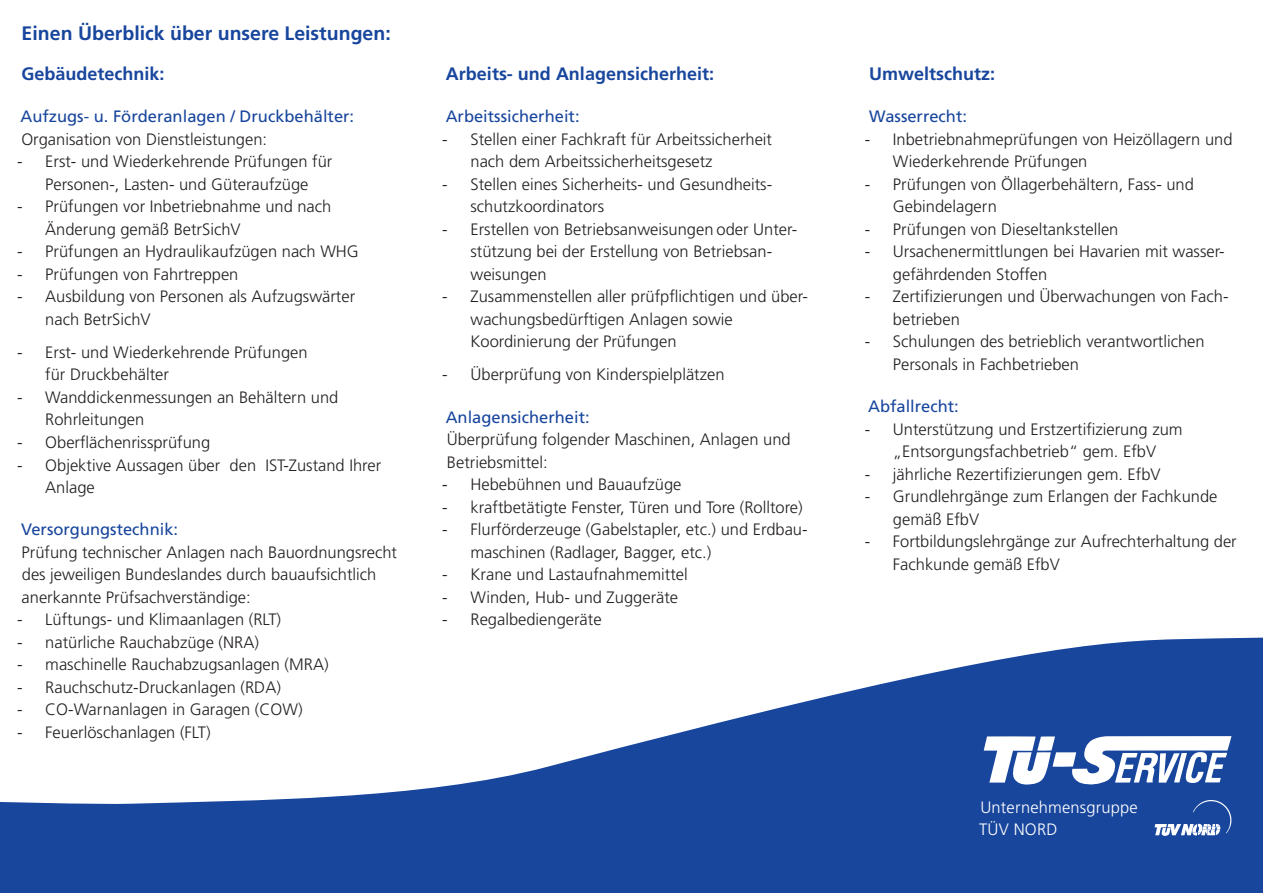
<style>
.page{position:relative;width:1263px;height:893px;background:#fff}
.page>*{position:absolute;margin:0;border:0;box-sizing:border-box;transform-origin:0 0}
.t1{font:700 19.5px "Frutiger";color:#18469d}
.t2{font:700 18px "Frutiger";color:#18469d}
.t3{font:300 16.5px/22.5px "Frutiger";color:#231f20}
.t4{font:16.5px "Frutiger";color:#18469d}
.t5{font:300 16.5px "Frutiger";letter-spacing:.01em;color:#fff}
.s1{font-weight:400}
</style>
<div class="page">
<svg style="left:0;top:637px;width:1263px;height:256px;fill:#18469d"></svg>
<svg style="left:984px;top:736px;width:247px;height:49px"></svg>
<svg style="left:1154px;top:800px;width:77px;height:36px;background:#486db1"></svg>
<p class="t1" style="left:22px;top:21px;width:371px">Einen Überblick über unsere Leistungen:</p>
<p class="t2" style="left:21px;top:63px;width:145px">Gebäudetechnik:</p>
<p class="t4" style="left:20px;top:107px;width:335px">Aufzugs- u. Förderanlagen / Druckbehälter:</p>
<p class="t3" style="left:21px;top:128px;width:247px">Organisation von Dienstleistungen:</p>
<p class="t3" style="left:17px;top:150px;width:317px;text-align:center">- Erst- und Wiederkehrende Prüfungen für<br>Personen-, Lasten- und Güteraufzüge</p>
<p class="t3" style="left:45px;top:195px;width:288px;text-indent:-28px">- Prüfungen vor Inbetriebnahme und nach<br>Änderung gemäß BetrSichV</p>
<p class="t3" style="left:17px;top:240px;width:343px">- Prüfungen an Hydraulikaufzügen nach WHG</p>
<p class="t3" style="left:17px;top:263px;width:223px">- Prüfungen von Fahrtreppen</p>
<p class="t3" style="left:45px;top:285px;width:311px;text-indent:-28px">- Ausbildung von Personen als Aufzugswärter nach BetrSichV</p>
<p class="t3" style="left:45px;top:341px;width:264px;text-indent:-28px">- Erst- und Wiederkehrende Prüfungen für Druckbehälter</p>
<p class="t3" style="left:17px;top:386px;width:323px">- Wanddickenmessungen an Behältern und</p>
<p class="t3" style="left:45px;top:408px;width:101px">Rohrleitungen</p>
<p class="t3" style="left:17px;top:431px;width:195px">- Oberflächenrissprüfung</p>
<p class="t3" style="left:45px;top:453px;width:337px;text-indent:-28px">- Objektive Aussagen über den IST-Zustand Ihrer<br>Anlage</p>
<p class="t4" style="left:21px;top:520px;width:159px">Versorgungstechnik:</p>
<p class="t3" style="left:22px;top:541px;width:377px">Prüfung technischer Anlagen nach Bauordnungsrecht des jeweiligen Bundeslandes durch bauaufsichtlich anerkannte Prüfsachverständige:</p>
<p class="t3" style="left:17px;top:608px;width:266px">- Lüftungs- und Klimaanlagen (RLT)</p>
<p class="t3" style="left:17px;top:631px;width:243px">- natürliche Rauchabzüge (NRA)</p>
<p class="t3" style="left:17px;top:653px;width:313px">- maschinelle Rauchabzugsanlagen (MRA)</p>
<p class="t3" style="left:17px;top:676px;width:265px">- Rauchschutz-Druckanlagen (RDA)</p>
<p class="t3" style="left:17px;top:698px;width:287px">- CO-Warnanlagen in Garagen (COW)</p>
<p class="t3" style="left:17px;top:721px;width:195px">- Feuerlöschanlagen (FLT)</p>
<p class="t2" style="left:446px;top:63px;width:270px">Arbeits- und Anlagensicherheit:</p>
<p class="t4" style="left:446px;top:107px;width:135px">Arbeitssicherheit:</p>
<p class="t3" style="left:470px;top:128px;width:303px;text-indent:-28px">- Stellen einer Fachkraft für Arbeitssicherheit nach dem Arbeitssicherheitsgesetz</p>
<p class="t3" style="left:470px;top:173px;width:303px;text-indent:-28px">- Stellen eines Sicherheits- und Gesundheits&shy;schutzkoordinators</p>
<p class="t3" style="left:442px;top:218px;width:356px">- Erstellen von Betriebsanweisungen oder Unter-</p>
<p class="t3" style="left:470px;top:240px;width:303px">stützung bei der Erstellung von Betriebsan&shy;weisungen</p>
<p class="t3" style="left:470px;top:285px;width:339px;text-indent:-28px">- Zusammenstellen aller prüfpflichtigen und über&shy;wachungsbedürftigen Anlagen sowie</p>
<p class="t3" style="left:470px;top:330px;width:208px">Koordinierung der Prüfungen</p>
<p class="t3" style="left:442px;top:363px;width:284px">- Überprüfung von Kinderspielplätzen</p>
<p class="t4" style="left:446px;top:407px;width:145px">Anlagensicherheit:</p>
<p class="t3" style="left:447px;top:428px;width:345px">Überprüfung folgender Maschinen, Anlagen und</p>
<p class="t3" style="left:447px;top:451px;width:102px">Betriebsmittel:</p>
<p class="t3" style="left:442px;top:473px;width:241px"><span class="s1">-</span> Hebebühnen und Bauaufzüge</p>
<p class="t3" style="left:442px;top:496px;width:362px">- kraftbetätigte Fenster, Türen und Tore (Rolltore)</p>
<p class="t3" style="left:470px;top:518px;width:339px;text-indent:-28px">- Flurförderzeuge (Gabelstapler, etc.) und Erdbau&shy;maschinen (Radlager, Bagger, etc.)</p>
<p class="t3" style="left:442px;top:563px;width:247px">- Krane und Lastaufnahmemittel</p>
<p class="t3" style="left:442px;top:586px;width:237px">- Winden, Hub- und Zuggeräte</p>
<p class="t3" style="left:442px;top:608px;width:161px">- Regalbediengeräte</p>
<p class="t2" style="left:869px;top:63px;width:127px">Umweltschutz:</p>
<p class="t4" style="left:869px;top:107px;width:99px">Wasserrecht:</p>
<p class="t3" style="left:893px;top:128px;width:341px;text-indent:-28px">- Inbetriebnahmeprüfungen von Heizöllagern und<br>Wiederkehrende Prüfungen</p>
<p class="t3" style="left:893px;top:173px;width:303px;text-indent:-28px">- Prüfungen von Öllagerbehältern, Fass- und<br>Gebindelagern</p>
<p class="t3" style="left:865px;top:218px;width:255px">- Prüfungen von Dieseltankstellen</p>
<p class="t3" style="left:893px;top:240px;width:333px;text-indent:-28px">- Ursachenermittlungen bei Havarien mit wasser&shy;gefährdenden Stoffen</p>
<p class="t3" style="left:893px;top:285px;width:337px;text-indent:-28px">- Zertifizierungen und Überwachungen von Fach&shy;betrieben</p>
<p class="t3" style="left:893px;top:330px;width:313px;text-indent:-28px">- Schulungen des betrieblich verantwortlichen<br>Personals in Fachbetrieben</p>
<p class="t4" style="left:868px;top:397px;width:92px">Abfallrecht:</p>
<p class="t3" style="left:865px;top:418px;width:319px">- Unterstützung und Erstzertifizierung zum</p>
<p class="t3" style="left:893px;top:440px;width:265px">„Entsorgungsfachbetrieb“ gem. EfbV</p>
<p class="t3" style="left:865px;top:463px;width:297px">- jährliche Rezertifizierungen gem. EfbV</p>
<p class="t3" style="left:893px;top:485px;width:326px;text-indent:-28px">- Grundlehrgänge zum Erlangen der Fachkunde gemäß EfbV</p>
<p class="t3" style="left:893px;top:530px;width:345px;text-indent:-28px">- Fortbildungslehrgänge zur Aufrechterhaltung der<br>Fachkunde gemäß EfbV</p>
<p class="t5" style="left:980px;top:798px;width:159px">Unternehmensgruppe</p>
<p class="t5" style="left:979px;top:820px;width:80px">TÜV NORD</p>
</div>
